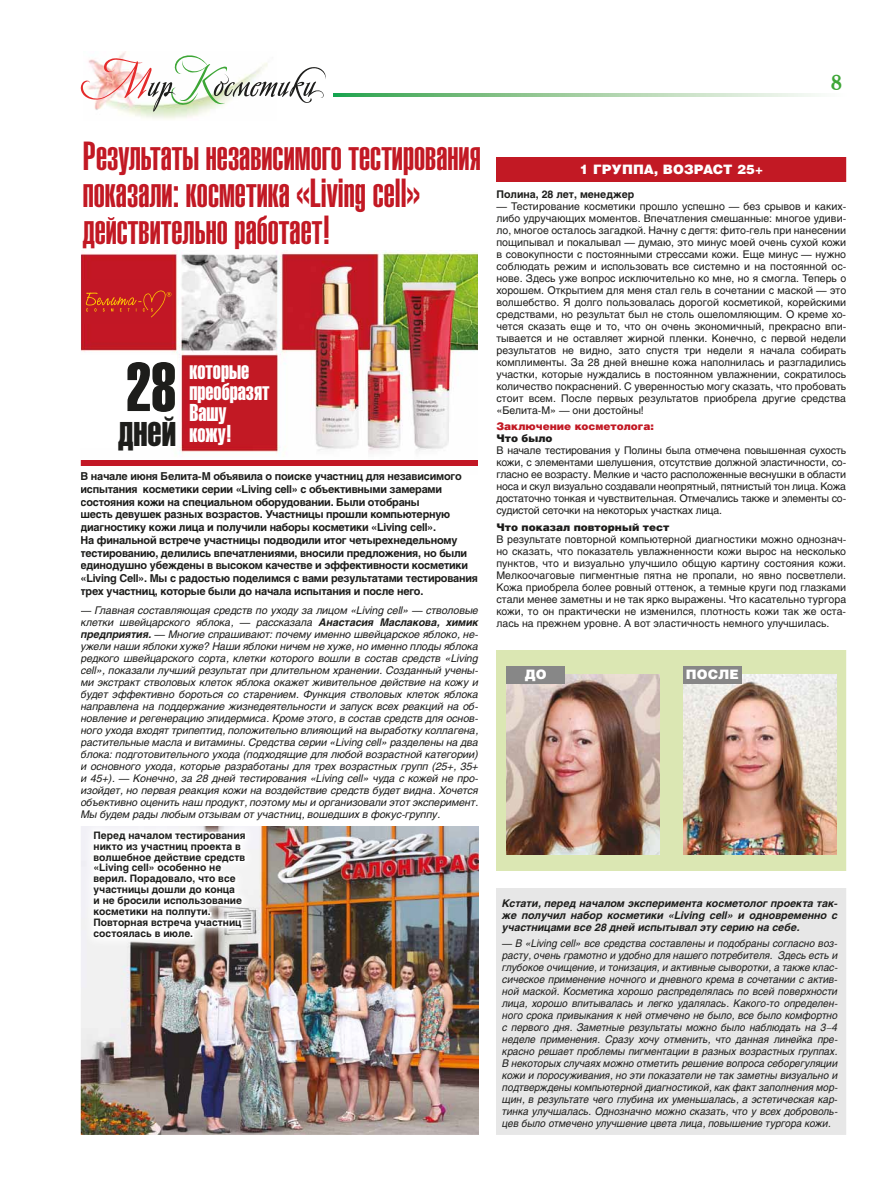
<style>
.page{position:relative;width:893px;height:1191px;background:#fff}
.page>*{position:absolute;margin:0;border:0;box-sizing:border-box;transform-origin:0 0}
.t1{font:67.5px "Helios Extra Compressed";color:#1d1d1b}
.t2{font:42px "Helios Extra Compressed";color:#1d1d1b}
.t3{font:39.9px/36.9px "Helios Ultra Compressed";color:#c21924}
.t4{font:24px/21px "Helios Extra Compressed";color:#fff}
.t5{font:700 21.75px "Academy C";color:#3da636}
.t6{font:900 13.05px "Helios";letter-spacing:.01em;color:#fff}
.t7{font:700 10.8px/12.8px "Helios";letter-spacing:-.02em;color:#1d1d1b}
.t8{font:10.5px/12px "Helios";color:#1d1d1b;text-align:justify}
.t9{font:italic 10.5px/12px "Helios";letter-spacing:-.005em;color:#1d1d1b;text-align:justify}
.t10{font:italic 10.5px/12px "Helios";letter-spacing:-.005em;color:#1d1d1b;text-align:justify;scale:.95 1}
.t11{font:italic 700 10.5px/12px "Helios";color:#1d1d1b;text-align:justify}
.t12{font:900 10.5px "Helios";color:#1d1d1b}
.t13{font:900 10.5px "Helios";color:#c21924}
.t14{font:700 10.5px "Helios";color:#1d1d1b}
.t15{font:700 10.2px/10.9px "Helios";color:#1d1d1b}
.s1{font-weight:700}
.s2{font-family:"Minion Pro"}
</style>
<div class="page">
<svg style="left:333px;top:94px;width:484px;height:2px"></svg>
<svg style="left:80px;top:55px;width:246px;height:53px"></svg>
<img style="left:80px;top:108px;width:767px;height:1027px">
<h3 class="t5" style="left:831px;top:68px;width:13px">8</h3>
<h3 class="t3" style="left:83px;top:136px;width:400px">Результаты независимого тестирования показали: косметика «Living cell» действительно работает!</h3>
<h1 class="t1" style="left:126px;top:348px;width:51px">28</h1>
<h2 class="t2" style="left:118px;top:406px;width:59px">дней</h2>
<h3 class="t4" style="left:189px;top:360px;width:82px">которые преобразят<br>Вашу кожу!</h3>
<p class="t7" style="left:80px;top:470px;width:399px">В начале июня Белита-М объявила о поиске участниц для независимого испытания косметики серии «Living cell» с объективными замерами состояния кожи на специальном оборудовании. Были отобраны<br>шесть девушек разных возрастов. Участницы прошли компьютерную диагностику кожи лица и получили наборы косметики «Living cell».<br>На финальной встрече участницы подводили итог четырехнедельному тестированию, делились впечатлениями, вносили предложения, но были единодушно убеждены в высоком качестве и эффективности косметики «Living Cell». Мы с радостью поделимся с вами результатами тестирования трех участниц, которые были до начала испытания и после него.</p>
<p class="t9" style="left:81px;top:604px;width:399px">— Главная составляющая средств по уходу за лицом «Living cell» — стволовые клетки швейцарского яблока, — рассказала <span class="s1">Анастасия Маслакова, химик предприятия.</span> — Многие спрашивают: почему именно швейцарское яблоко, не&shy;ужели наши яблоки хуже? Наши яблоки ничем не хуже, но именно плоды яблока редкого швейцарского сорта, клетки которого вошли в состав средств «Living cell», показали лучший результат при длительном хранении. Созданный учены&shy;ми экстракт стволовых клеток яблока окажет живительное действие на кожу и будет эффективно бороться со старением. Функция стволовых клеток яблока направлена на поддержание жизнедеятельности и запуск всех реакций на об&shy;новление и регенерацию эпидермиса. Кроме этого, в состав средств для основ&shy;ного ухода входят трипептид, положительно влияющий на выработку коллагена, растительные масла и витамины. Средства серии «Living cell» разделены на два блока: подготовительного ухода (подходящие для любой возрастной категории) и основного ухода, которые разработаны для трех возрастных групп (25+, 35+ и 45+). — Конечно, за 28 дней тестирования «Living cell» чуда с кожей не про&shy;изойдет, но первая реакция кожи на воздействие средств будет видна. Хочется объективно оценить наш продукт, поэтому мы и организовали этот эксперимент.<br>Мы будем рады любым отзывам от участниц, вошедших в фокус-группу.</p>
<p class="t15" style="left:94px;top:829px;width:153px">Перед началом тестирования никто из участниц проекта в волшебное действие средств «Living cell» особенно не верил. Порадовало, что все участницы дошли до конца<br>и не бросили использование косметики на полпути.<br>Повторная встреча участниц состоялась в июле.</p>
<p class="t6" style="left:580px;top:161px;width:44px">1 группа</p>
<p class="t6" style="left:654px;top:161px;width:60px">, возраст</p>
<p class="t6" style="left:737px;top:161px;width:28px">25+</p>
<p class="t14" style="left:496px;top:188px;width:139px">Полина, 28 лет, менеджер</p>
<p class="t8" style="left:496px;top:200px;width:351px">— Тестирование косметики прошло успешно — без срывов и каких&shy;либо удручающих моментов. Впечатления смешанные: многое удиви&shy;ло, многое осталось загадкой. Начну с дегтя: фито-гель при нанесении пощипывал и покалывал — думаю, это минус моей очень сухой кожи в совокупности с постоянными стрессами кожи. Еще минус — нужно соблюдать режим и использовать все системно и на постоянной ос&shy;нове. Здесь уже вопрос исключительно ко мне, но я смогла. Теперь о хорошем. Открытием для меня стал гель в сочетании с маской — это волшебство. Я долго пользовалась дорогой косметикой, корейскими средствами, но результат был не столь ошеломляющим. О креме хо&shy;чется сказать еще и то, что он очень экономичный, прекрасно впи&shy;тывается и не оставляет жирной пленки. Конечно, с первой недели результатов не видно, зато спустя три недели я начала собирать комплименты. За 28 дней внешне кожа наполнилась и разгладились участки, которые нуждались в постоянном увлажнении, сократилось количество покраснений. С уверенностью могу сказать, что пробовать стоит всем. После первых результатов приобрела другие средства «Белита-М» — они достойны!</p>
<p class="t13" style="left:496px;top:420px;width:159px">Заключение косметолога:</p>
<p class="t12" style="left:496px;top:432px;width:58px">Что было</p>
<p class="t8" style="left:496px;top:444px;width:351px">В начале тестирования у Полины была отмечена повышенная сухость кожи, с элементами шелушения, отсутствие должной эластичности, со&shy;гласно ее возрасту. Мелкие и часто расположенные веснушки в области носа и скул визуально создавали неопрятный, пятнистый тон лица. Кожа достаточно тонкая и чувствительная. Отмечались также и элементы со&shy;судистой сеточки на некоторых участках лица.</p>
<p class="t12" style="left:496px;top:520px;width:174px">Что показал повторный тест</p>
<p class="t8" style="left:496px;top:533px;width:351px">В результате повторной компьютерной диагностики можно однознач&shy;но сказать, что показатель увлажненности кожи вырос на несколько пунктов, что и визуально улучшило общую картину состояния кожи.<br>Мелкоочаговые пигментные пятна не пропали, но явно посветлели.<br>Кожа приобрела более ровный оттенок, а темные круги под глазками стали менее заметны и не так ярко выражены. Что касательно тургора кожи, то он практически не изменился, плотность кожи так же оста&shy;лась на прежнем уровне. А вот эластичность немного улучшилась.</p>
<p class="t6" style="left:525px;top:666px;width:23px">до</p>
<p class="t6" style="left:686px;top:666px;width:54px">после</p>
<p class="t11" style="left:502px;top:897px;width:337px">Кстати, перед началом эксперимента косметолог проекта так&shy;же получил набор косметики «Living cell» и одновременно с участницами все 28 дней испытывал эту серию на себе.</p>
<p class="t10" style="left:502px;top:937px;width:355px">— В «Living cell» все средства составлены и подобраны согласно воз&shy;расту, очень грамотно и удобно для нашего потребителя. Здесь есть и глубокое очищение, и тонизация, и активные сыворотки, а также клас&shy;сическое применение ночного и дневного крема в сочетании с актив&shy;ной маской. Косметика хорошо распределялась по всей поверхности лица, хорошо впитывалась и легко удалялась. Какого-то определен&shy;ного срока привыкания к ней отмечено не было, все было комфортно с первого дня. Заметные результаты можно было наблюдать на 3<span class="s2">−</span>4 неделе применения. Сразу хочу отменить, что данная линейка пре&shy;красно решает проблемы пигментации в разных возрастных группах.<br>В некоторых случаях можно отметить решение вопроса себорегуляции кожи и поросуживания, но эти показатели не так заметны визуально и подтверждены компьютерной диагностикой, как факт заполнения мор&shy;щин, в результате чего глубина их уменьшалась, а эстетическая кар&shy;тинка улучшалась. Однозначно можно сказать, что у всех доброволь&shy;цев было отмечено улучшение цвета лица, повышение тургора кожи.</p>
</div>
